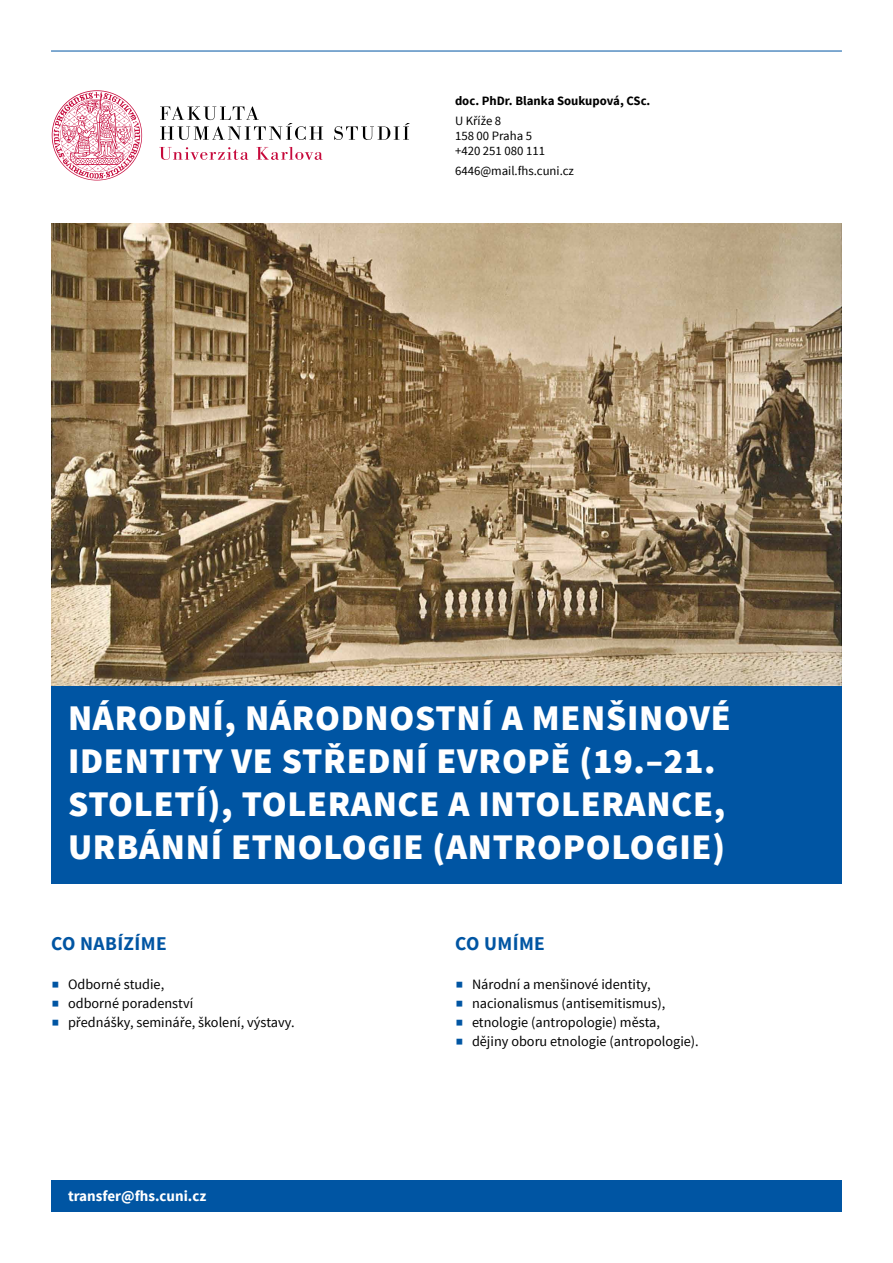
<style>
.page{position:relative;width:893px;height:1263px;background:#fff}
.page>*{position:absolute;margin:0;border:0;box-sizing:border-box;transform-origin:0 0}
.t1{font:900 36px/43.2px "Source Sans Pro";letter-spacing:.02em;color:#fff}
.t2{font:700 19.5px "Source Sans Pro";letter-spacing:.02em;color:#0055a3}
.t3{font:700 15px "Source Sans Pro";color:#fff}
.t4{font:14.25px "Source Sans Pro";color:#000}
.t5{font:12.75px/15.3px "Source Sans Pro";color:#000}
.t6{font:700 12.75px "Source Sans Pro";color:#000}
.s1{font-size:28.5px;color:#0055a3}
</style>
<div class="page">
<hr style="left:51px;top:51px;width:791px;height:1px;background:#0055a3">
<img style="left:51px;top:223px;width:791px;height:463px">
<div style="left:51px;top:1180px;width:791px;height:32px;background:#0055a3"></div>
<div style="left:51px;top:686px;width:791px;height:197px;background:#0055a3"></div>
<svg style="left:160px;top:107px;width:163px;height:33px"></svg>
<svg style="left:334px;top:123px;width:76px;height:17px"></svg>
<svg style="left:159px;top:147px;width:163px;height:13px"></svg>
<svg style="left:52px;top:90px;width:90px;height:90px"></svg>
<p class="t6" style="left:455px;top:93px;width:197px">doc. PhDr. Blanka Soukupová, CSc.</p>
<p class="t5" style="left:455px;top:113px;width:92px">U Kříže 8<br>158 00 Praha 5 +420 251 080 111</p>
<p class="t5" style="left:455px;top:163px;width:121px">6446@mail.fhs.cuni.cz</p>
<h1 class="t1" style="left:68px;top:698px;width:664px">NÁRODNÍ, NÁRODNOSTNÍ A MENŠINOVÉ IDENTITY VE STŘEDNÍ EVROPĚ (19.–21.<br>STOLETÍ), TOLERANCE A INTOLERANCE, URBÁNNÍ ETNOLOGIE (ANTROPOLOGIE)</h1>
<h2 class="t2" style="left:51px;top:931px;width:117px">CO NABÍZÍME</h2>
<p class="t4" style="left:51px;top:975px;width:115px"><span class="s1">■</span> Odborné studie,</p>
<p class="t4" style="left:51px;top:994px;width:144px"><span class="s1">■</span> odborné poradenství</p>
<p class="t4" style="left:51px;top:1013px;width:245px"><span class="s1">■</span> přednášky, semináře, školení, výstavy.</p>
<p class="t3" style="left:68px;top:1186px;width:140px">transfer@fhs.cuni.cz</p>
<h2 class="t2" style="left:455px;top:931px;width:91px">CO UMÍME</h2>
<p class="t4" style="left:455px;top:975px;width:197px"><span class="s1">■</span> Národní a menšinové identity,</p>
<p class="t4" style="left:455px;top:994px;width:212px"><span class="s1">■</span> nacionalismus (antisemitismus),</p>
<p class="t4" style="left:455px;top:1013px;width:207px"><span class="s1">■</span> etnologie (antropologie) města,</p>
<p class="t4" style="left:455px;top:1032px;width:245px"><span class="s1">■</span> dějiny oboru etnologie (antropologie).</p>
</div>
